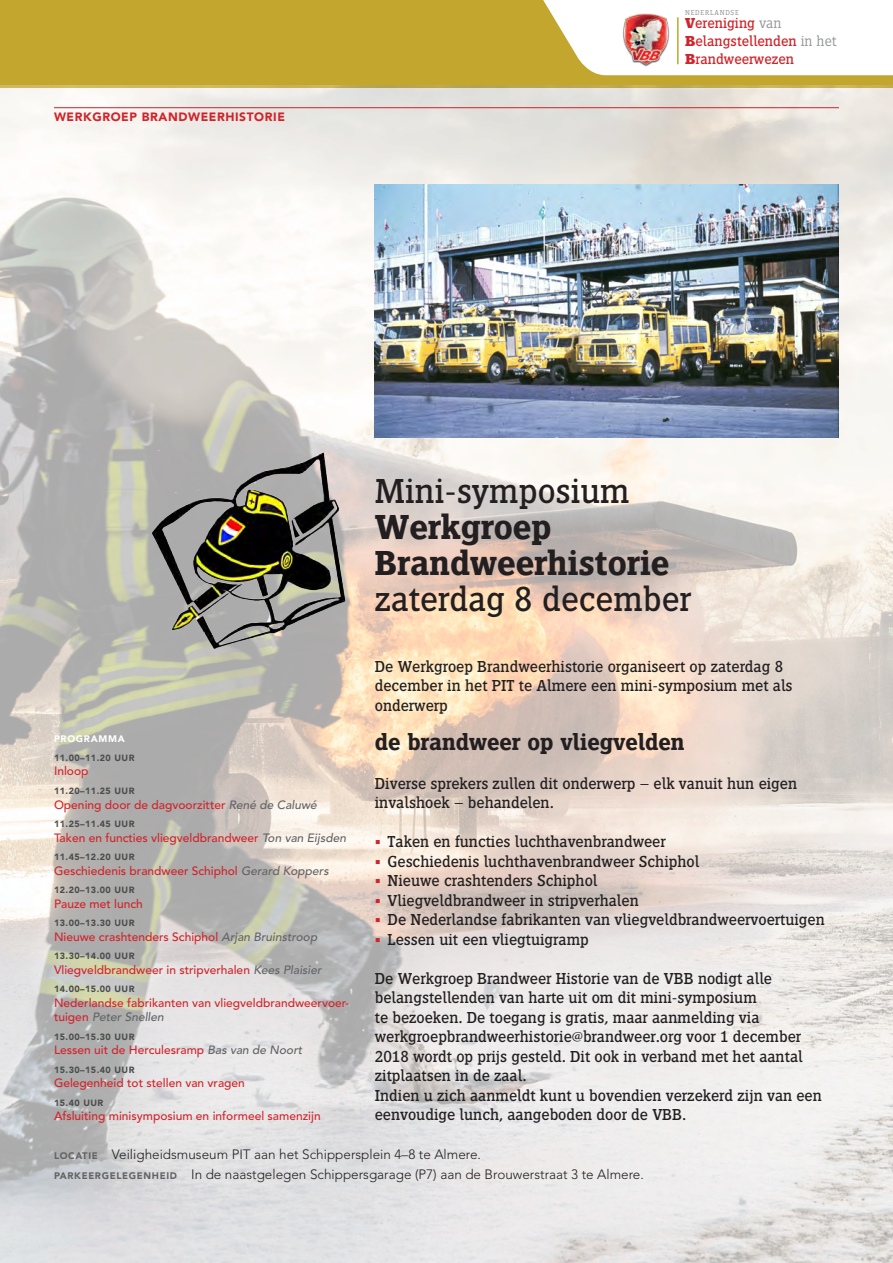
<style>
.page{position:relative;width:893px;height:1263px;background:#fff}
.page>*{position:absolute;margin:0;border:0;box-sizing:border-box;transform-origin:0 0}
.t1{font:36px "Siseriff LT Std";color:#231f20}
.t2{font:600 36px "Siseriff LT Std";color:#231f20}
.t3{font:600 24px "Siseriff LT Std";color:#231f20}
.t4{font:16.5px/19.5px "Siseriff LT Std";color:#231f20}
.t5{font:15px/18px "Siseriff LT Std";color:#d1232a}
.t6{font:300 13.5px "Avenir LT Std";color:#231f20}
.t7{font:500 12px/14.4px "Avenir LT Std";color:#d1232a}
.t8{font:900 12px "Avenir LT Std";letter-spacing:.05em;color:#d1232a}
.t9{font:900 9.45px "Avenir LT Std";letter-spacing:.07em;color:#fff}
.t10{font:900 9px "Avenir LT Std";letter-spacing:.05em;color:#4b4c4d}
.t11{font:300 7.5px "Siseriff LT Std";letter-spacing:.1em;color:#939598}
.s1{font-weight:700}
.s2{font-weight:300;color:#939598}
.s3{font-style:italic;color:#636366}
.s4{font-weight:900;font-size:9.45px;color:#636366}
</style>
<div class="page">
<div style="left:0;top:0;width:893px;height:88px;background:#c2a62e"></div>
<svg style="left:543px;top:0;width:350px;height:75px;background:#faf7ed"></svg>
<hr style="left:677px;top:17px;width:2px;height:47px;background:#c2a62e">
<img style="left:615px;top:0;width:62px;height:75px">
<img style="left:0;top:85px;width:893px;height:1178px">
<img style="left:375px;top:184px;width:464px;height:254px">
<img style="left:146px;top:451px;width:212px;height:208px">
<hr style="left:54px;top:107px;width:785px;height:1px;background:#d1232a">
<svg style="left:376px;top:840px;width:4px;height:4px"></svg>
<svg style="left:376px;top:860px;width:4px;height:4px"></svg>
<svg style="left:376px;top:879px;width:4px;height:4px"></svg>
<svg style="left:376px;top:899px;width:4px;height:4px"></svg>
<svg style="left:376px;top:918px;width:4px;height:4px"></svg>
<svg style="left:376px;top:938px;width:4px;height:4px"></svg>
<p class="t11" style="left:685px;top:8px;width:55px">NEDERLANDSE</p>
<p class="t8" style="left:54px;top:109px;width:232px">WERKGROEP BRANDWEERHISTORIE</p>
<p class="t5" style="left:685px;top:14px;width:153px"><span class="s1">V</span>ereniging <span class="s2">van<br></span><span class="s1">B</span>elangstellenden <span class="s2">in het<br></span><span class="s1">B</span>randweerwezen</p>
<p class="t1" style="left:375px;top:471px;width:257px">Mini-symposium</p>
<p class="t2" style="left:375px;top:507px;width:178px">Werkgroep</p>
<p class="t2" style="left:375px;top:543px;width:296px">Brandweerhistorie</p>
<p class="t1" style="left:375px;top:579px;width:318px">zaterdag 8 december</p>
<p class="t4" style="left:375px;top:656px;width:419px">De Werkgroep Brandweerhistorie organiseert op zaterdag 8 december in het PIT te Almere een mini-symposium met als onderwerp</p>
<p class="t3" style="left:375px;top:729px;width:311px">de brandweer op vliegvelden</p>
<p class="t4" style="left:375px;top:773px;width:424px">Diverse sprekers zullen dit onderwerp – elk vanuit hun eigen invalshoek – behandelen.</p>
<p class="t4" style="left:388px;top:832px;width:280px">Taken en functies luchthavenbrandweer</p>
<p class="t4" style="left:388px;top:851px;width:313px">Geschiedenis luchthavenbrandweer Schiphol</p>
<p class="t4" style="left:388px;top:871px;width:212px">Nieuwe crashtenders Schiphol</p>
<p class="t4" style="left:388px;top:890px;width:253px">Vliegveldbrandweer in stripverhalen</p>
<p class="t4" style="left:388px;top:910px;width:439px">De Nederlandse fabrikanten van vliegveldbrandweervoertuigen</p>
<p class="t4" style="left:388px;top:929px;width:203px">Lessen uit een vliegtuigramp</p>
<p class="t4" style="left:375px;top:968px;width:429px">De Werkgroep Brandweer Historie van de VBB nodigt alle belangstellenden van harte uit om dit mini-symposium<br>te bezoeken. De toegang is gratis, maar aanmelding via werkgroepbrandweerhistorie@brandweer.org voor 1 december 2018 wordt op prijs gesteld. Dit ook in verband met het aantal zitplaatsen in de zaal.</p>
<p class="t4" style="left:375px;top:1085px;width:449px">Indien u zich aanmeldt kunt u bovendien verzekerd zijn van een eenvoudige lunch, aangeboden door de VBB.</p>
<p class="t9" style="left:54px;top:733px;width:72px">PROGRAMMA</p>
<p class="t10" style="left:54px;top:752px;width:82px">11.00–11.20 UUR</p>
<p class="t7" style="left:54px;top:764px;width:36px">Inloop</p>
<p class="t10" style="left:54px;top:785px;width:82px">11.20–11.25 UUR</p>
<p class="t7" style="left:54px;top:797px;width:264px">Opening door de dagvoorzitter <span class="s3">René de Caluwé</span></p>
<p class="t10" style="left:54px;top:819px;width:82px">11.25–11.45 UUR</p>
<p class="t7" style="left:54px;top:830px;width:294px">Taken en functies vliegveldbrandweer <span class="s3">Ton van Eijsden</span></p>
<p class="t10" style="left:54px;top:852px;width:82px">11.45–12.20 UUR</p>
<p class="t7" style="left:54px;top:863px;width:276px">Geschiedenis brandweer Schiphol <span class="s3">Gerard Koppers</span></p>
<p class="t10" style="left:54px;top:885px;width:82px">12.20–13.00 UUR</p>
<p class="t7" style="left:54px;top:897px;width:90px">Pauze met lunch</p>
<p class="t10" style="left:54px;top:918px;width:82px">13.00–13.30 UUR</p>
<p class="t7" style="left:54px;top:930px;width:265px">Nieuwe crashtenders Schiphol <span class="s3">Arjan Bruinstroop</span></p>
<p class="t10" style="left:54px;top:951px;width:82px">13.30–14.00 UUR</p>
<p class="t7" style="left:54px;top:963px;width:269px">Vliegveldbrandweer in stripverhalen <span class="s3">Kees Plaisier</span></p>
<p class="t10" style="left:54px;top:984px;width:82px">14.00–15.00 UUR</p>
<p class="t7" style="left:54px;top:996px;width:297px">Nederlandse fabrikanten van vliegveldbrandweervoer&shy;tuigen <span class="s3">Peter Snellen</span></p>
<p class="t10" style="left:54px;top:1031px;width:82px">15.00–15.30 UUR</p>
<p class="t7" style="left:54px;top:1043px;width:250px">Lessen uit de Herculesramp <span class="s3">Bas van de Noort</span></p>
<p class="t10" style="left:54px;top:1064px;width:82px">15.30–15.40 UUR</p>
<p class="t7" style="left:54px;top:1076px;width:192px">Gelegenheid tot stellen van vragen</p>
<p class="t10" style="left:54px;top:1097px;width:51px">15.40 UUR</p>
<p class="t7" style="left:54px;top:1109px;width:268px">Afsluiting minisymposium en informeel samenzijn</p>
<p class="t6" style="left:54px;top:1147px;width:429px"><span class="s4">LOCATIE</span> Veiligheidsmuseum PIT aan het Schippersplein 4–8 te Almere.</p>
<p class="t6" style="left:54px;top:1166px;width:591px"><span class="s4">PARKEERGELEGENHEID</span> In de naastgelegen Schippersgarage (P7) aan de Brouwerstraat 3 te Almere.</p>
</div>
